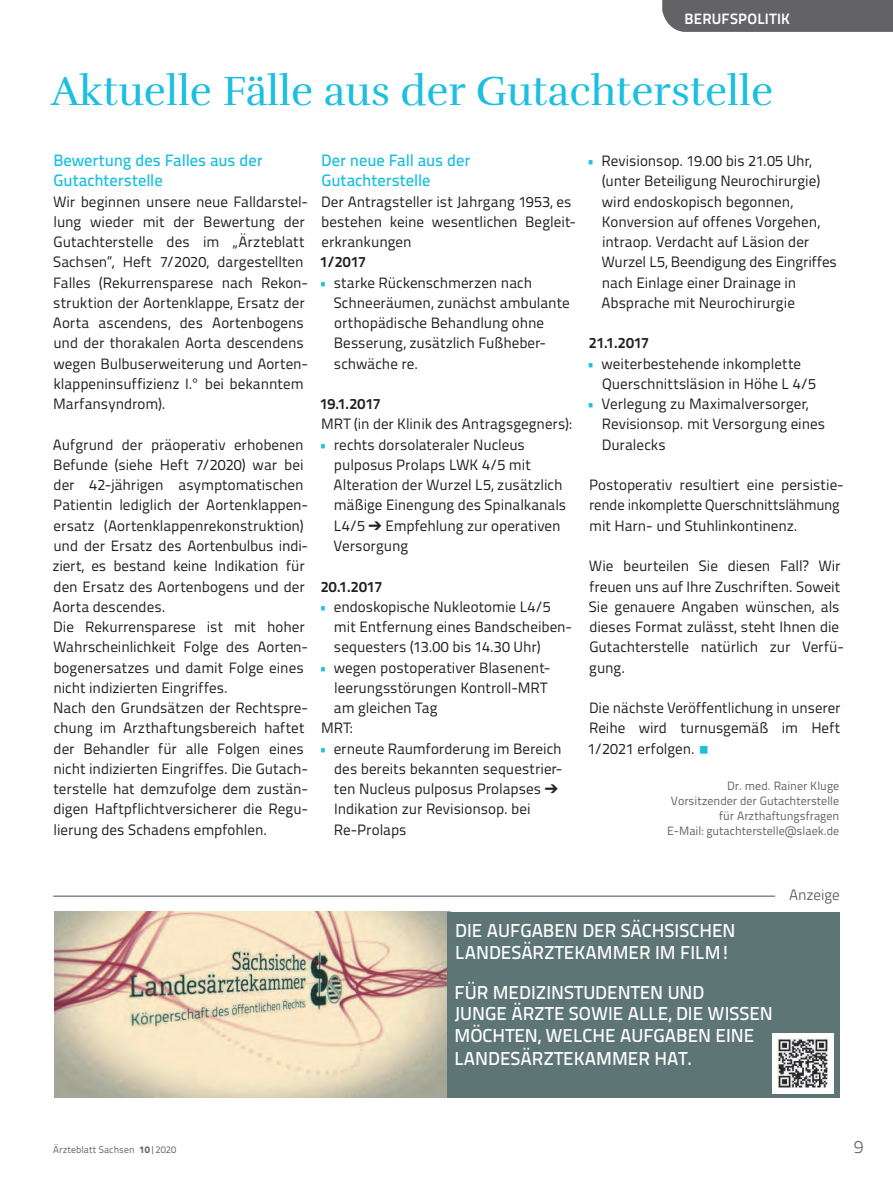
<style>
.page{position:relative;width:893px;height:1191px;background:#fff}
.page>*{position:absolute;margin:0;border:0;box-sizing:border-box;transform-origin:0 0}
.t1{font:42px "Rufina";color:#1cbfdf}
.t2{font:500 18.75px/21.9px "Titillium Text";color:#fff}
.t3{font:300 18px "Titillium Text";color:#636366}
.t4{font:500 16.5px/20.2px "Titillium Text";letter-spacing:-.005em;color:#1cbfdf}
.t5{font:15px/20.2px "Titillium Text";color:#231f20}
.t6{font:700 15px "Titillium Text";letter-spacing:.01em;color:#231f20}
.t7{font:700 15px "Titillium Text";letter-spacing:.01em;color:#fff}
.t8{font:300 15px "Titillium Text";letter-spacing:-.005em;color:#4b4c4d}
.t9{font:12px/15px "Titillium Text";color:#636366;text-align:right}
.t10{font:9.75px "Titillium Text";letter-spacing:.01em;color:#636366}
.s1{color:#1cbfdf}
.s2{font-weight:800}
</style>
<div class="page">
<div style="left:662px;top:0;width:231px;height:32px;background:#636366"></div>
<img style="left:54px;top:912px;width:394px;height:185px">
<div style="left:448px;top:912px;width:392px;height:185px;background:#5e7575"></div>
<img style="left:773px;top:1033px;width:60px;height:60px">
<hr style="left:54px;top:895px;width:721px;height:1px;background:#4b4c4d">
<p class="t7" style="left:685px;top:7px;width:107px">BERUFSPOLITIK</p>
<h1 class="t1" style="left:51px;top:66px;width:724px">Aktuelle Fälle aus der Gutachterstelle</h1>
<p class="t4" style="left:53px;top:149px;width:211px">Bewertung des Falles aus der<br>Gutachterstelle</p>
<p class="t5" style="left:53px;top:190px;width:257px">Wir beginnen unsere neue Falldarstel&shy;lung wieder mit der Bewertung der Gutachterstelle des im „Ärzteblatt Sachsen“, Heft 7/2020, dargestellten Falles (Rekurrensparese nach Rekon&shy;struktion der Aortenklappe, Ersatz der Aorta ascendens, des Aortenbogens und der thorakalen Aorta descendens wegen Bulbuserweiterung und Aorten&shy;klappeninsuffizienz I.° bei bekanntem Marfansyndrom).</p>
<p class="t5" style="left:53px;top:433px;width:257px">Aufgrund der präoperativ erhobenen Befunde (siehe Heft 7/2020) war bei der 42-jährigen asymptomatischen Patientin lediglich der Aortenklappen&shy;ersatz (Aortenklappenrekonstruktion) und der Ersatz des Aortenbulbus indi&shy;ziert, es bestand keine Indikation für den Ersatz des Aortenbogens und der Aorta descendes.<br>Die Rekurrensparese ist mit hoher Wahrscheinlichkeit Folge des Aorten&shy;bogenersatzes und damit Folge eines nicht indizierten Eingriffes.<br>Nach den Grundsätzen der Rechtspre&shy;chung im Arzthaftungsbereich haftet der Behandler für alle Folgen eines nicht indizierten Eingriffes. Die Gutach&shy;terstelle hat demzufolge dem zustän&shy;digen Haftpflichtversicherer die Regu&shy;lierung des Schadens empfohlen.</p>
<p class="t4" style="left:321px;top:149px;width:151px">Der neue Fall aus der<br>Gutachterstelle</p>
<p class="t5" style="left:321px;top:190px;width:254px">Der Antragsteller ist Jahrgang 1953, es bestehen keine wesentlichen Begleit&shy;erkrankungen</p>
<p class="t6" style="left:320px;top:250px;width:48px">1/2017</p>
<p class="t5" style="left:334px;top:271px;width:238px;text-indent:-15px"><span class="s1">•</span> starke Rückenschmerzen nach<br>Schneeräumen, zunächst ambulante orthopädische Behandlung ohne<br>Besserung, zusätzlich Fußheber&shy;schwäche re.</p>
<p class="t6" style="left:320px;top:392px;width:62px">19.1.2017</p>
<p class="t5" style="left:321px;top:413px;width:252px">MRT (in der Klinik des Antragsgegners):</p>
<p class="t5" style="left:334px;top:433px;width:234px;text-indent:-14px"><span class="s1">•</span> rechts dorsolateraler Nucleus pulposus Prolaps LWK 4/5 mit<br>Alteration der Wurzel L5, zusätzlich mäßige Einengung des Spinalkanals<br>L4/5 ➔ Empfehlung zur operativen<br>Versorgung</p>
<p class="t6" style="left:321px;top:574px;width:63px">20.1.2017</p>
<p class="t5" style="left:334px;top:595px;width:240px;text-indent:-15px"><span class="s1">•</span> endoskopische Nukleotomie L4/5 mit Entfernung eines Bandscheiben&shy;sequesters (13.00 bis 14.30 Uhr)</p>
<p class="t5" style="left:319px;top:656px;width:231px"><span class="s1">•</span> wegen postoperativer Blasenent-</p>
<p class="t5" style="left:334px;top:676px;width:215px">leerungsstörungen Kontroll-MRT</p>
<p class="t5" style="left:334px;top:697px;width:105px">am gleichen Tag</p>
<p class="t5" style="left:321px;top:717px;width:33px">MRT:</p>
<p class="t5" style="left:334px;top:737px;width:230px;text-indent:-15px"><span class="s1">•</span> erneute Raumforderung im Bereich des bereits bekannten sequestrier&shy;ten Nucleus pulposus Prolapses ➔<br>Indikation zur Revisionsop. bei<br>Re-Prolaps</p>
<p class="t5" style="left:601px;top:150px;width:237px;text-indent:-14px"><span class="s1">•</span> Revisionsop. 19.00 bis 21.05 Uhr, (unter Beteiligung Neurochirurgie) wird endoskopisch begonnen, Konversion auf offenes Vorgehen, intraop. Verdacht auf Läsion der Wurzel L5, Beendigung des Eingriffes nach Einlage einer Drainage in Absprache mit Neurochirurgie</p>
<p class="t6" style="left:589px;top:331px;width:62px">21.1.2017</p>
<p class="t5" style="left:602px;top:352px;width:216px;text-indent:-15px"><span class="s1">•</span> weiterbestehende inkomplette<br>Querschnittsläsion in Höhe L 4/5</p>
<p class="t5" style="left:602px;top:393px;width:225px;text-indent:-15px"><span class="s1">•</span> Verlegung zu Maximalversorger,<br>Revisionsop. mit Versorgung eines<br>Duralecks</p>
<p class="t5" style="left:589px;top:474px;width:256px">Postoperativ resultiert eine persistie&shy;rende inkomplette Querschnittslähmung mit Harn- und Stuhlinkontinenz.</p>
<p class="t5" style="left:589px;top:555px;width:257px">Wie beurteilen Sie diesen Fall? Wir freuen uns auf Ihre Zuschriften. Soweit<br>Sie genauere Angaben wünschen, als dieses Format zulässt, steht Ihnen die<br>Gutachterstelle natürlich zur Verfü&shy;gung.</p>
<p class="t5" style="left:588px;top:697px;width:254px;text-align:justify">Die nächste Veröffentlichung in unserer Reihe wird turnusgemäß im Heft 1/2021 erfolgen. <span class="s1">○</span></p>
<p class="t9" style="left:667px;top:777px;width:174px">Dr. med. Rainer Kluge<br>Vorsitzender der Gutachterstelle für Arzthaftungsfragen<br>E-Mail: gutachterstelle@slaek.de</p>
<p class="t2" style="left:455px;top:921px;width:282px;line-height:22.4px">DIE AUFGABEN DER SÄCHSISCHEN<br>LANDESÄRZTEKAMMER IM FILM!</p>
<p class="t2" style="left:454px;top:983px;width:320px">FÜR MEDIZINSTUDENTEN UND<br>JUNGE ÄRZTE SOWIE ALLE, DIE WISSEN<br>MÖCHTEN, WELCHE AUFGABEN EINE<br>LANDESÄRZTEKAMMER HAT.</p>
<p class="t8" style="left:789px;top:884px;width:52px">Anzeige</p>
<p class="t10" style="left:53px;top:1142px;width:125px">Ärzteblatt Sachsen <span class="s2">10</span>|2020</p>
<p class="t3" style="left:854px;top:1133px;width:11px">9</p>
</div>
